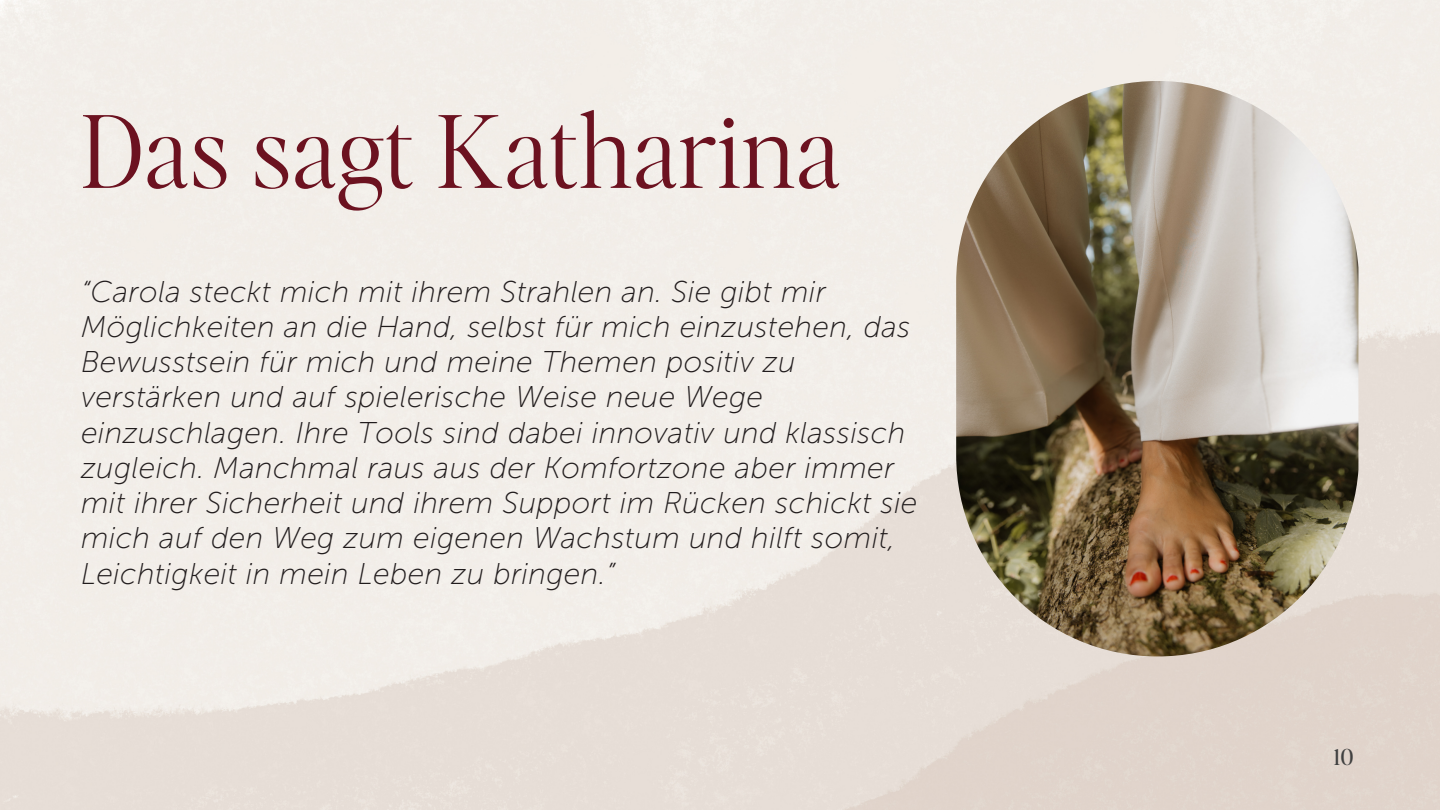
<style>
.page{position:relative;width:1440px;height:810px;background:#fff}
.page>*{position:absolute;margin:0;border:0;box-sizing:border-box;transform-origin:0 0}
.t1{font:300 100px "Editors Note";letter-spacing:.02em;color:#6c1220}
.t2{font:italic 30px/35.2px "Museo Sans 100";letter-spacing:.01em;color:#211c1d}
.t3{font:22px "Editors Note";color:#404040}
</style>
<div class="page">
<img style="left:0;top:0;width:1440px;height:810px">
<img style="left:956px;top:81px;width:402px;height:575px;border-radius:197px">
<p class="t1" style="left:81px;top:84px;width:760px">Das sagt Katharina</p>
<p class="t2" style="left:81px;top:274px;width:831px">“Carola steckt mich mit ihrem Strahlen an. Sie gibt mir<br>Möglichkeiten an die Hand, selbst für mich einzustehen, das<br>Bewusstsein für mich und meine Themen positiv zu</p>
<p class="t2" style="left:81px;top:380px;width:838px">verstärken und auf spielerische Weise neue Wege einzuschlagen. Ihre Tools sind dabei innovativ und klassisch zugleich. Manchmal raus aus der Komfortzone aber immer mit ihrer Sicherheit und ihrem Support im Rücken schickt sie mich auf den Weg zum eigenen Wachstum und hilft somit, Leichtigkeit in mein Leben zu bringen.”</p>
<p class="t3" style="left:1334px;top:743px;width:21px">10</p>
</div>
